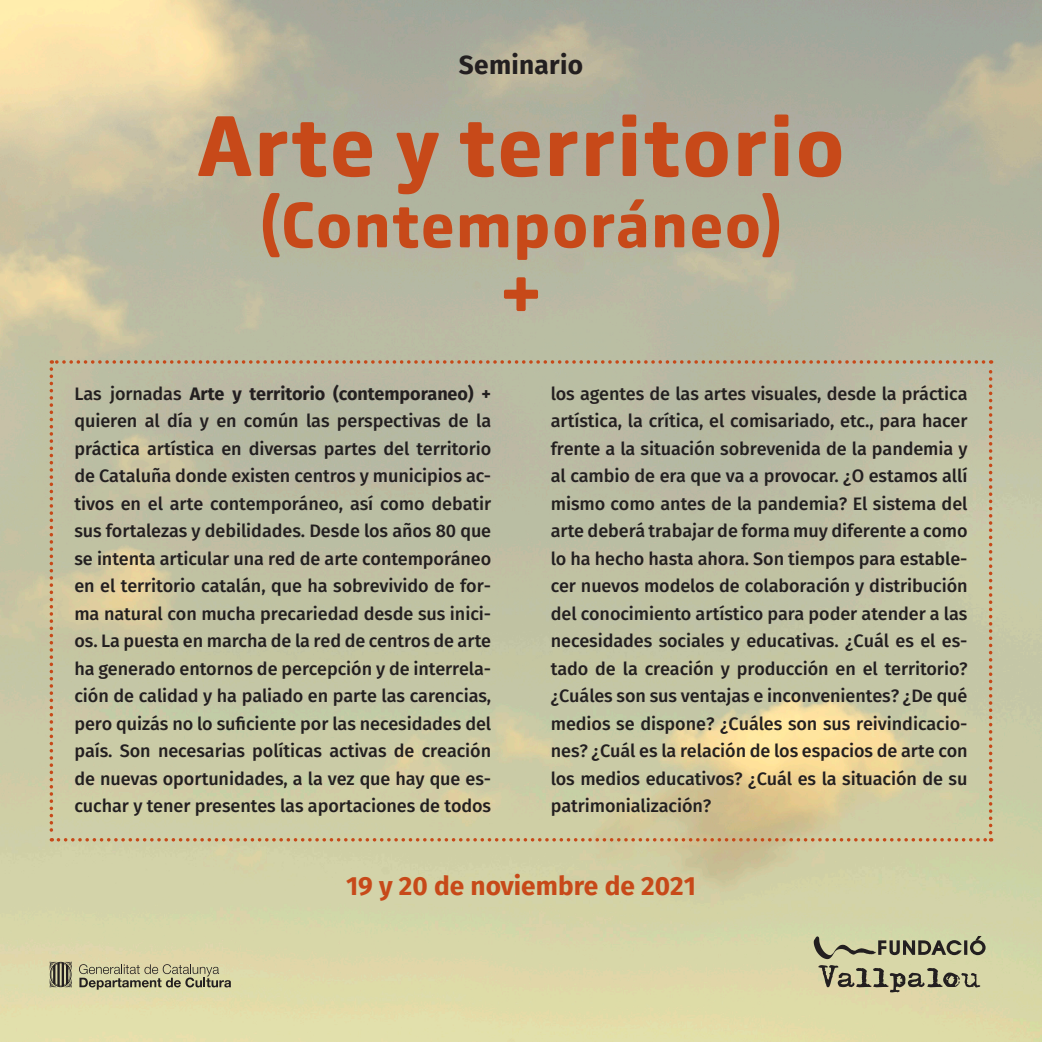
<style>
.page{position:relative;width:1042px;height:1042px;background:#fff}
.page>*{position:absolute;margin:0;border:0;box-sizing:border-box;transform-origin:0 0}
.t1{font:700 89.08px "Comspot Basic";letter-spacing:.03em;color:#c74919}
.t2{font:700 76.48px "Comspot Basic";color:#c74919}
.t3{font:700 66.15px "Comspot Basic";letter-spacing:.03em;color:#c74919}
.t4{font:700 26.25px "Fira Sans";color:#c74919}
.t5{font:700 26.25px "Fira Sans";letter-spacing:.01em;color:#231f20}
.t6{font:500 18.03px/27.5px "Fira Sans";letter-spacing:-.005em;color:#231f20;text-align:justify}
.s1{font-weight:700}
</style>
<div class="page">
<img style="left:0;top:0;width:1042px;height:1042px">
<svg style="left:50px;top:360px;width:942px;height:481px;background:#c4c2a1"></svg>
<svg style="left:818px;top:965px;width:162px;height:27px;background:#aaa684"></svg>
<svg style="left:814px;top:936px;width:171px;height:23px;background:#a3a382"></svg>
<svg style="left:79px;top:964px;width:152px;height:25px;background:#afac88"></svg>
<svg style="left:50px;top:961px;width:22px;height:26px"></svg>
<p class="t5" style="left:459px;top:43px;width:126px">Seminario</p>
<p class="t1" style="left:198px;top:94px;width:648px">Arte y territorio</p>
<p class="t3" style="left:260px;top:186px;width:523px">(Contemporáneo)</p>
<p class="t2" style="left:498px;top:248px;width:47px">+</p>
<p class="t6" style="left:74px;top:379px;width:418px">Las jornadas <span class="s1">Arte y territorio (contemporaneo) + </span>quieren al día y en común las perspectivas de la práctica artística en diversas partes del territorio de Cataluña donde existen centros y municipios ac&shy;tivos en el arte contemporáneo, así como debatir sus fortalezas y debilidades. Desde los años 80 que se intenta articular una red de arte contemporáneo en el territorio catalán, que ha sobrevivido de for&shy;ma natural con mucha precariedad desde sus inici&shy;os. La puesta en marcha de la red de centros de arte ha generado entornos de percepción y de interrela&shy;ción de calidad y ha paliado en parte las carencias, pero quizás no lo suficiente por las necesidades del país. Son necesarias políticas activas de creación de nuevas oportunidades, a la vez que hay que es&shy;cuchar y tener presentes las aportaciones de todos</p>
<p class="t6" style="left:551px;top:379px;width:418px">los agentes de las artes visuales, desde la práctica artística, la crítica, el comisariado, etc., para hacer frente a la situación sobrevenida de la pandemia y al cambio de era que va a provocar. ¿O estamos allí mismo como antes de la pandemia? El sistema del arte deberá trabajar de forma muy diferente a como lo ha hecho hasta ahora. Son tiempos para estable&shy;cer nuevos modelos de colaboración y distribución del conocimiento artístico para poder atender a las necesidades sociales y educativas. ¿Cuál es el es&shy;tado de la creación y producción en el territorio? ¿Cuáles son sus ventajas e inconvenientes? ¿De qué medios se dispone? ¿Cuáles son sus reivindicacio&shy;nes? ¿Cuál es la relación de los espacios de arte con los medios educativos? ¿Cuál es la situación de su patrimonialización?</p>
<p class="t4" style="left:346px;top:863px;width:351px">19 y 20 de noviembre de 2021</p>
</div>
